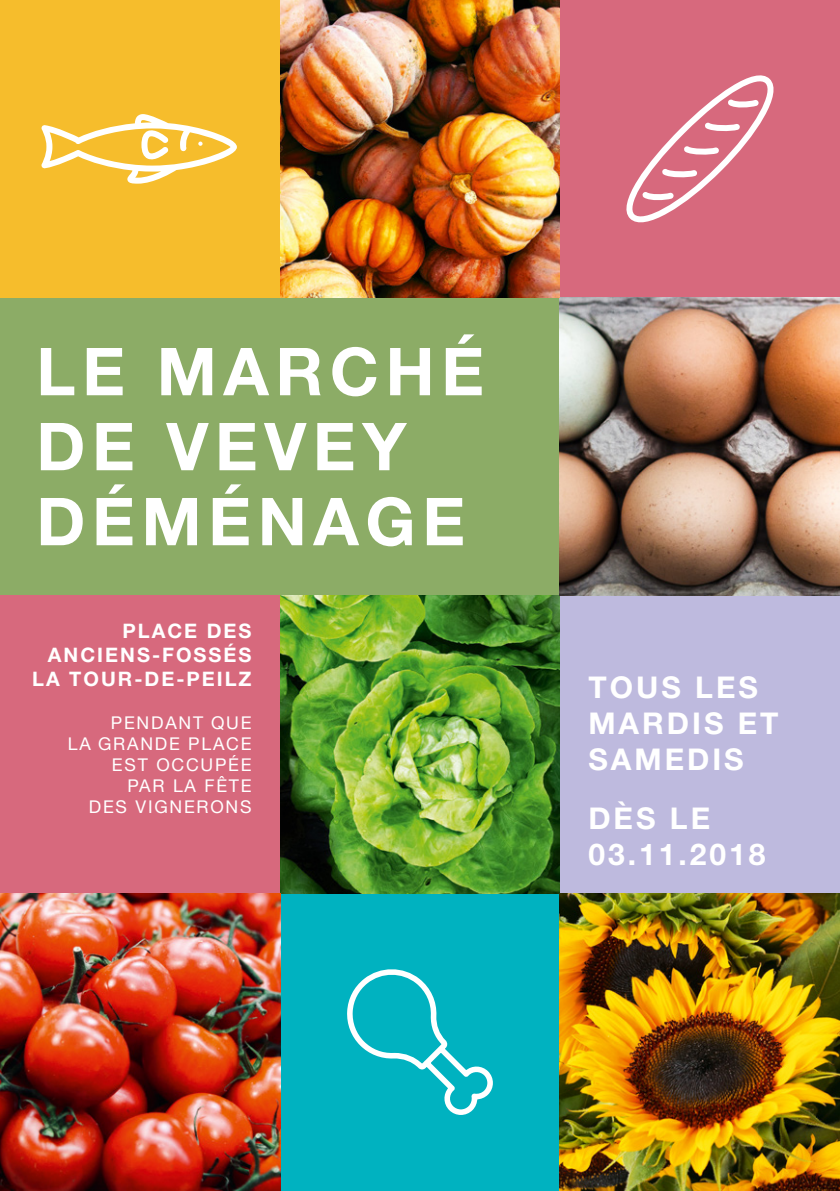
<style>
.page{position:relative;width:840px;height:1191px;background:#fff}
.page>*{position:absolute;margin:0;border:0;box-sizing:border-box;transform-origin:0 0}
.t1{font:700 66.2px "Helvetica Neue LT Std";letter-spacing:.1em;color:#fff}
.t2{font:700 30px/36px "Helvetica Neue LT Std";letter-spacing:.1em;color:#fff}
.t3{font:700 20px/24px "Helvetica Neue LT Std";letter-spacing:.1em;color:#fff;text-align:right}
.t4{font:17.6px/21.2px "Helvetica Neue LT Std";letter-spacing:.1em;color:#fff;text-align:right}
</style>
<div class="page">
<div style="left:0;top:298px;width:559px;height:297px;background:#8cac66"></div>
<img style="left:559px;top:298px;width:280px;height:297px">
<div style="left:559px;top:595px;width:280px;height:298px;background:#bebade"></div>
<div style="left:0;top:595px;width:280px;height:298px;background:#d7697d"></div>
<div style="left:280px;top:893px;width:279px;height:298px;background:#00b2c0"></div>
<img style="left:0;top:893px;width:280px;height:298px">
<img style="left:280px;top:595px;width:279px;height:298px">
<div style="left:0;top:0;width:280px;height:298px;background:#f6bd2c"></div>
<div style="left:559px;top:0;width:280px;height:298px;background:#d7697d"></div>
<img style="left:559px;top:893px;width:280px;height:298px">
<svg style="left:626px;top:75px;width:148px;height:148px"></svg>
<svg style="left:41px;top:114px;width:196px;height:70px"></svg>
<svg style="left:347px;top:969px;width:146px;height:146px"></svg>
<img style="left:280px;top:0;width:279px;height:298px">
<p class="t1" style="left:36px;top:331px;width:449px">LE MARCHÉ</p>
<p class="t1" style="left:36px;top:406px;width:371px">DE VEVEY</p>
<p class="t1" style="left:36px;top:480px;width:430px">DÉMÉNAGE</p>
<p class="t3" style="left:48px;top:618px;width:205px">PLACE DES<br>ANCIENS-FOSSÉS</p>
<p class="t3" style="left:32px;top:666px;width:221px">LA TOUR-DE-PEILZ</p>
<p class="t4" style="left:68px;top:711px;width:185px">PENDANT QUE<br>LA GRANDE PLACE<br>EST OCCUPÉE<br>PAR LA FÊTE<br>DES VIGNERONS</p>
<p class="t2" style="left:588px;top:669px;width:192px">TOUS LES<br>MARDIS ET<br>SAMEDIS</p>
<p class="t2" style="left:588px;top:799px;width:179px">DÈS LE<br>03.11.2018</p>
</div>
